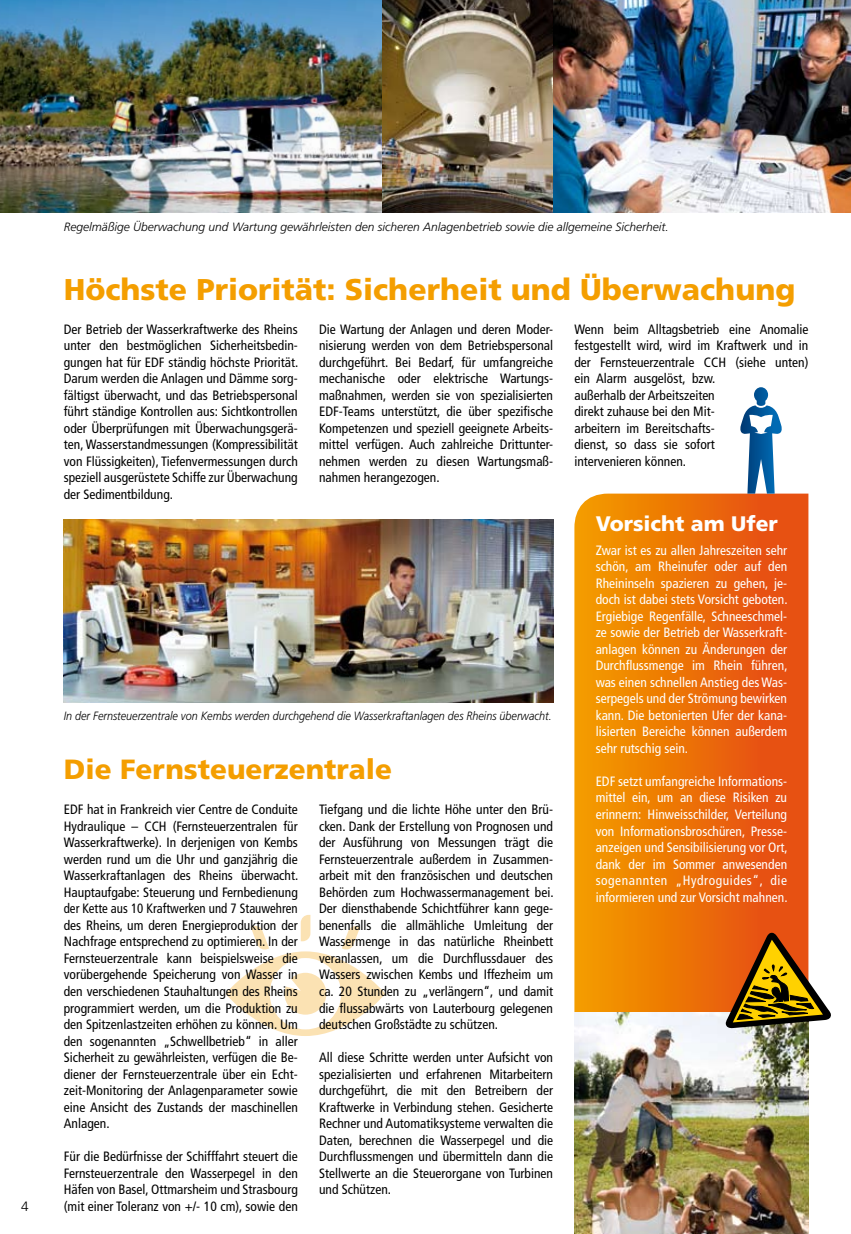
<style>
.page{position:relative;width:851px;height:1234px;background:#fff}
.page>*{position:absolute;margin:0;border:0;box-sizing:border-box;transform-origin:0 0}
.t1{font:900 30px "Frutiger";color:#f49e00}
.t2{font:900 27.75px "Frutiger";color:#f49e00}
.t3{font:900 21px "Frutiger";color:#fff}
.t4{font:condensed 13.5px/16.5px "Frutiger";color:#000;text-align:justify}
.t5{font:condensed 13.5px/16.5px "Frutiger";color:#fff;text-align:justify}
.t6{font:300 13.5px "Frutiger";color:#000}
.t7{font:italic 300 12px "Frutiger";color:#000}
.t8{font:italic 300 12px "Frutiger";color:#000;scale:.9 1}
</style>
<div class="page">
<svg style="left:574px;top:493px;width:234px;height:519px;background:#ec7309"></svg>
<svg style="left:740px;top:387px;width:41px;height:106px"></svg>
<img style="left:574px;top:1012px;width:234px;height:221px">
<img style="left:0;top:0;width:383px;height:213px">
<img style="left:383px;top:0;width:170px;height:213px">
<svg style="left:225px;top:915px;width:160px;height:120px"></svg>
<img style="left:553px;top:0;width:297px;height:213px">
<img style="left:64px;top:519px;width:489px;height:183px">
<svg style="left:725px;top:932px;width:106px;height:96px"></svg>
<p class="t6" style="left:21px;top:1197px;width:9px">4</p>
<p class="t7" style="left:64px;top:220px;width:606px">Regelmäßige Überwachung und Wartung gewährleisten den sicheren Anlagenbetrieb sowie die allgemeine Sicherheit.</p>
<h1 class="t1" style="left:64px;top:271px;width:733px">Höchste Priorität: Sicherheit und Überwachung</h1>
<p class="t4" style="left:319px;top:320px;width:235px">Die Wartung der Anlagen und deren Moder&shy;nisierung werden von dem Betriebspersonal durchgeführt. Bei Bedarf, für umfangreiche mechanische oder elektrische Wartungs&shy;maßnahmen, werden sie von spezialisierten EDF-Teams unterstützt, die über spezifische Kompetenzen und speziell geeignete Arbeits&shy;mittel verfügen. Auch zahlreiche Drittunter&shy;nehmen werden zu diesen Wartungsmaß&shy;nahmen herangezogen.</p>
<p class="t4" style="left:64px;top:320px;width:236px">Der Betrieb der Wasserkraftwerke des Rheins unter den bestmöglichen Sicherheitsbedin&shy;gungen hat für EDF ständig höchste Priorität.<br>Darum werden die Anlagen und Dämme sorg&shy;fältigst überwacht, und das Betriebspersonal führt ständige Kontrollen aus: Sichtkontrollen oder Überprüfungen mit Überwachungsgerä&shy;ten, Wasserstandmessungen (Kompressibilität von Flüssigkeiten), Tiefenvermessungen durch speziell ausgerüstete Schiffe zur Überwachung der Sedimentbildung.</p>
<p class="t4" style="left:574px;top:320px;width:235px;text-align:left">Wenn beim Alltagsbetrieb eine Anomalie festgestellt wird, wird im Kraftwerk und in der Fernsteuerzentrale CCH (siehe unten) ein Alarm ausgelöst, bzw.<br>außerhalb der Arbeitszeiten<br>direkt zuhause bei den Mit-<br>arbeitern im Bereitschafts-<br>dienst, so dass sie sofort<br>intervenieren können.</p>
<p class="t8" style="left:64px;top:708px;width:543px">In der Fernsteuerzentrale von Kembs werden durchgehend die Wasserkraftanlagen des Rheins überwacht.</p>
<h2 class="t2" style="left:64px;top:752px;width:330px">Die Fernsteuerzentrale</h2>
<p class="t4" style="left:319px;top:801px;width:236px">Tiefgang und die lichte Höhe unter den Brü&shy;cken. Dank der Erstellung von Prognosen und der Ausführung von Messungen trägt die Fernsteuerzentrale außerdem in Zusammen&shy;arbeit mit den französischen und deutschen Behörden zum Hochwassermanagement bei.<br>Der diensthabende Schichtführer kann gege&shy;benenfalls die allmähliche Umleitung der Wassermenge in das natürliche Rheinbett veranlassen, um die Durchflussdauer des Wassers zwischen Kembs und Iffezheim um ca. 20 Stunden zu „verlängern“, und damit die flussabwärts von Lauterbourg gelegenen deutschen Großstädte zu schützen.</p>
<p class="t4" style="left:319px;top:1048px;width:235px">All diese Schritte werden unter Aufsicht von spezialisierten und erfahrenen Mitarbeitern durchgeführt, die mit den Betreibern der Kraftwerke in Verbindung stehen. Gesicherte Rechner und Automatiksysteme verwalten die Daten, berechnen die Wasserpegel und die Durchflussmengen und übermitteln dann die Stellwerte an die Steuerorgane von Turbinen und Schützen.</p>
<p class="t4" style="left:64px;top:801px;width:236px">EDF hat in Frankreich vier Centre de Conduite Hydraulique – CCH (Fernsteuerzentralen für Wasserkraftwerke). In derjenigen von Kembs werden rund um die Uhr und ganzjährig die Wasserkraftanlagen des Rheins überwacht.<br>Hauptaufgabe: Steuerung und Fernbedienung der Kette aus 10 Kraftwerken und 7 Stauwehren des Rheins, um deren Energieproduktion der Nachfrage entsprechend zu optimieren. In der Fernsteuerzentrale kann beispielsweise die vorübergehende Speicherung von Wasser in den verschiedenen Stauhaltungen des Rheins programmiert werden, um die Produktion zu den Spitzenlastzeiten erhöhen zu können. Um den sogenannten „Schwellbetrieb“ in aller Sicherheit zu gewährleisten, verfügen die Be&shy;diener der Fernsteuerzentrale über ein Echt&shy;zeit-Monitoring der Anlagenparameter sowie eine Ansicht des Zustands der maschinellen Anlagen.</p>
<p class="t4" style="left:64px;top:1147px;width:235px">Für die Bedürfnisse der Schifffahrt steuert die Fernsteuerzentrale den Wasserpegel in den Häfen von Basel, Ottmarsheim und Strasbourg (mit einer Toleranz von +/- 10 cm), sowie den</p>
<h3 class="t3" style="left:595px;top:511px;width:184px">Vorsicht am Ufer</h3>
<p class="t5" style="left:595px;top:542px;width:193px">Zwar ist es zu allen Jahreszeiten sehr schön, am Rheinufer oder auf den Rheininseln spazieren zu gehen, je&shy;doch ist dabei stets Vorsicht geboten.<br>Ergiebige Regenfälle, Schneeschmel&shy;ze sowie der Betrieb der Wasserkraft&shy;anlagen können zu Änderungen der Durchflussmenge im Rhein führen, was einen schnellen Anstieg des Was&shy;serpegels und der Strömung bewirken kann. Die betonierten Ufer der kana&shy;lisierten Bereiche können außerdem sehr rutschig sein.</p>
<p class="t5" style="left:595px;top:773px;width:193px">EDF setzt umfangreiche Informations&shy;mittel ein, um an diese Risiken zu erinnern: Hinweisschilder, Verteilung von Informationsbroschüren, Presse&shy;anzeigen und Sensibilisierung vor Ort, dank der im Sommer anwesenden sogenannten „Hydroguides“, die informieren und zur Vorsicht mahnen.</p>
</div>
